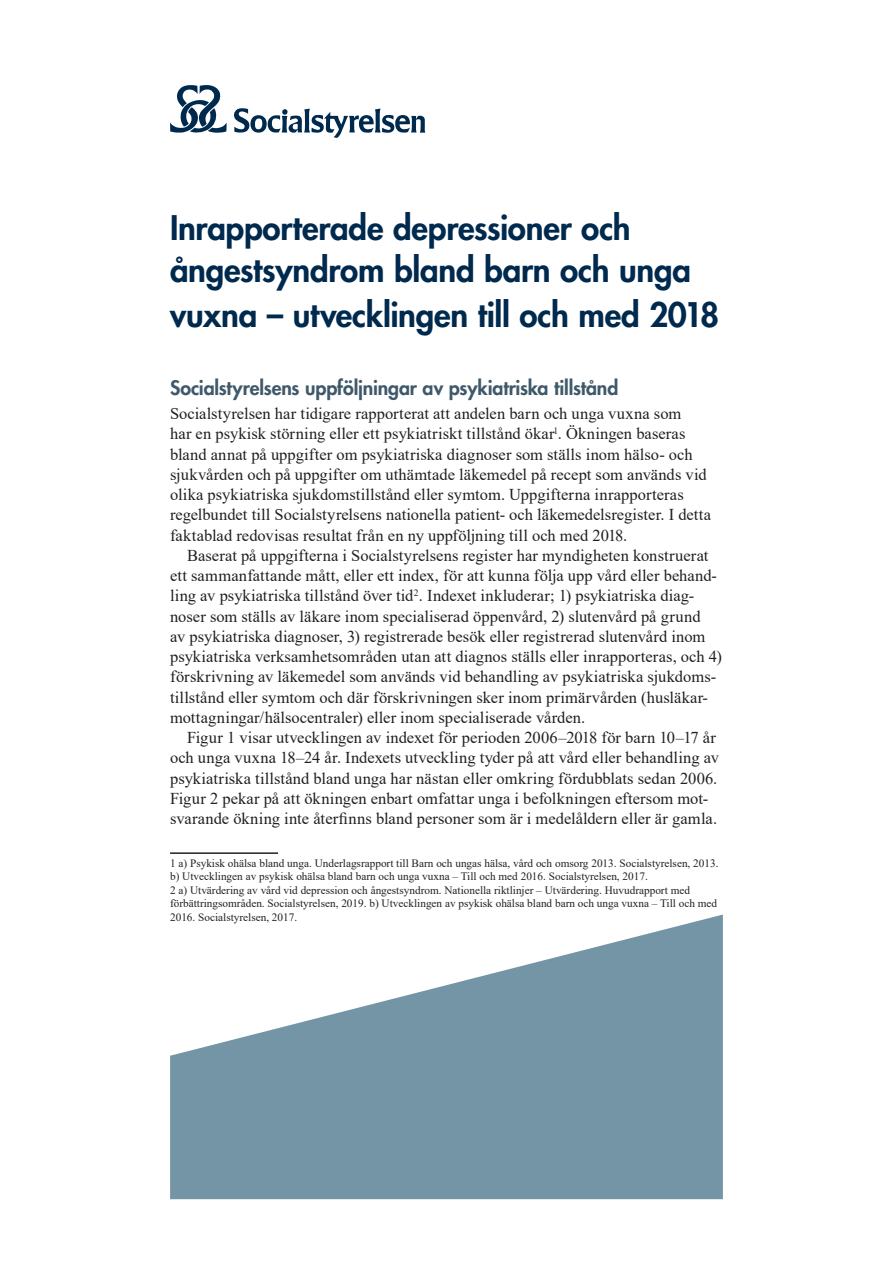
<style>
.page{position:relative;width:893px;height:1263px;background:#fff}
.page>*{position:absolute;margin:0;border:0;box-sizing:border-box;transform-origin:0 0}
.Rubrik_1{font:800 33px/42px "Futura Std";letter-spacing:-.005em;color:#00294e}
.Rubrik_2{font:800 19.5px "Futura Std";letter-spacing:-.01em;color:#3f596b}
.Brödtext_indrag{font:16.5px/20.2px "Times New Roman";letter-spacing:.005em;color:#231f20}
.Brödtext{font:16.5px/20.2px "Times New Roman";color:#231f20}
.Fotnotstext{font:11.25px/13.5px "Times New Roman";color:#231f20}
</style>
<div class="page">
<svg style="left:170px;top:914px;width:553px;height:285px;fill:#7395a5"></svg>
<svg style="left:170px;top:85px;width:57px;height:48px"></svg>
<svg style="left:234px;top:108px;width:191px;height:30px"></svg>
<hr style="left:170px;top:852px;width:108px;height:2px;background:#231f20">
<h1 class="Rubrik_1" style="left:170px;top:207px;width:522px">Inrapporterade depressioner och ångestsyndrom bland barn och unga</h1>
<h1 class="Rubrik_1" style="left:170px;top:294px;width:551px">vuxna – utvecklingen till och med 2018</h1>
<h2 class="Rubrik_2" style="left:170px;top:375px;width:450px">Socialstyrelsens uppföljningar av psykiatriska tillstånd</h2>
<p class="Brödtext" style="left:170px;top:403px;width:543px">Socialstyrelsen har tidigare rapporterat att andelen barn och unga vuxna som<br>har en psykisk störning eller ett psykiatriskt tillstånd ökar<sup>1</sup>. Ökningen baseras bland annat på uppgifter om psykiatriska diagnoser som ställs inom hälso- och sjukvården och på uppgifter om uthämtade läkemedel på recept som används vid olika psykiatriska sjukdomstillstånd eller symtom. Uppgifterna inrapporteras regelbundet till Socialstyrelsens nationella patient- och läkemedelsregister. I detta faktablad redovisas resultat från en ny uppföljning till och med 2018.</p>
<p class="Brödtext_indrag" style="left:170px;top:545px;width:553px;text-indent:17px">Baserat på uppgifterna i Socialstyrelsens register har myndigheten konstruerat ett sammanfattande mått, eller ett index, för att kunna följa upp vård eller behand&shy;ling av psykiatriska tillstånd över tid<sup>2</sup>. Indexet inkluderar; 1) psykiatriska diag&shy;noser som ställs av läkare inom specialiserad öppenvård, 2) slutenvård på grund<br>av psykiatriska diagnoser, 3) registrerade besök eller registrerad slutenvård inom psykiatriska verksamhetsområden utan att diagnos ställs eller inrapporteras, och 4) förskrivning av läkemedel som används vid behandling av psykiatriska sjukdoms&shy;tillstånd eller symtom och där förskrivningen sker inom primärvården (husläkar&shy;mottagningar/hälsocentraler) eller inom specialiserade vården.</p>
<p class="Brödtext_indrag" style="left:170px;top:727px;width:551px;text-indent:17px">Figur 1 visar utvecklingen av indexet för perioden 2006–2018 för barn 10–17 år och unga vuxna 18–24 år. Indexets utveckling tyder på att vård eller behandling av psykiatriska tillstånd bland unga har nästan eller omkring fördubblats sedan 2006.<br>Figur 2 pekar på att ökningen enbart omfattar unga i befolkningen eftersom mot&shy;svarande ökning inte återfinns bland personer som är i medelåldern eller är gamla.</p>
<p class="Fotnotstext" style="left:170px;top:856px;width:550px">1 a) Psykisk ohälsa bland unga. Underlagsrapport till Barn och ungas hälsa, vård och omsorg 2013. Socialstyrelsen, 2013. b) Utvecklingen av psykisk ohälsa bland barn och unga vuxna – Till och med 2016. Socialstyrelsen, 2017.</p>
<p class="Fotnotstext" style="left:170px;top:883px;width:549px">2 a) Utvärdering av vård vid depression och ångestsyndrom. Nationella riktlinjer – Utvärdering. Huvudrapport med förbättringsområden. Socialstyrelsen, 2019. b) Utvecklingen av psykisk ohälsa bland barn och unga vuxna – Till och med<br>2016. Socialstyrelsen, 2017.</p>
</div>
